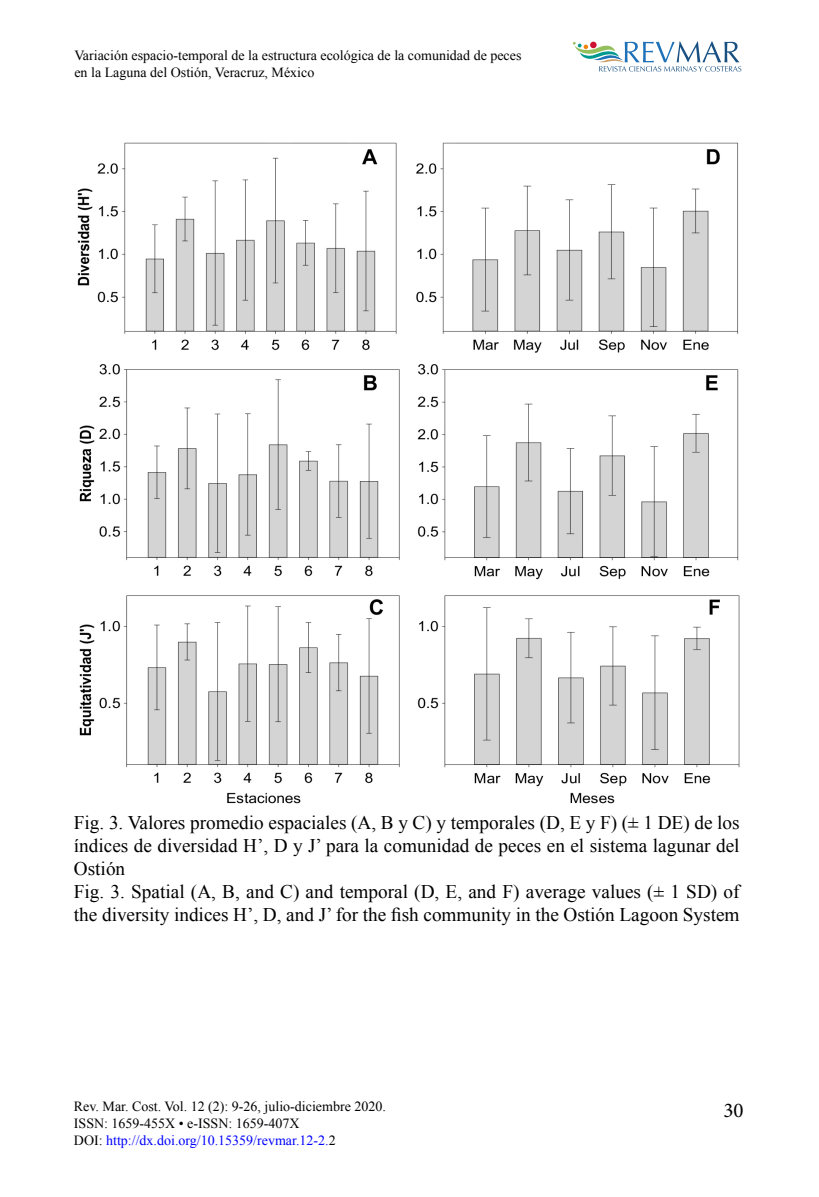
<style>
.page{position:relative;width:819px;height:1197px;background:#fff}
.page>*{position:absolute;margin:0;border:0;box-sizing:border-box;transform-origin:0 0}
.t1{font:21px "Minion Pro";color:#000}
.t2{font:19.25px/23.1px "Times New Roman";color:#000}
.t3{font:14px/16.8px "Times New Roman";color:#000}
.s1{color:#00f}
</style>
<div class="page">
<svg style="left:573px;top:41px;width:168px;height:31px"></svg>
<img style="left:78px;top:142px;width:662px;height:662px">
<p class="t3" style="left:74px;top:47px;width:449px">Variación espacio-temporal de la estructura ecológica de la comunidad de peces en la Laguna del Ostión, Veracruz, México</p>
<p class="t2" style="left:74px;top:811px;width:667px">Fig. 3. Valores promedio espaciales (A, B y C) y temporales (D, E y F) (± 1 DE) de los índices de diversidad H’, D y J’ para la comunidad de peces en el sistema lagunar del Ostión<br>Fig. 3. Spatial (A, B, and C) and temporal (D, E, and F) average values (± 1 SD) of the diversity indices H’, D, and J’ for the fish community in the Ostión Lagoon System</p>
<p class="t3" style="left:74px;top:1098px;width:314px">Rev. Mar. Cost. Vol. 12 (2): 9-26, julio-diciembre 2020.<br>ISSN: 1659-455X • e-ISSN: 1659-407X<br>DOI: <span class="s1">http://dx.doi.org/10.15359/revmar.12-2.</span>2</p>
<p class="t1" style="left:723px;top:1096px;width:22px">30</p>
</div>
